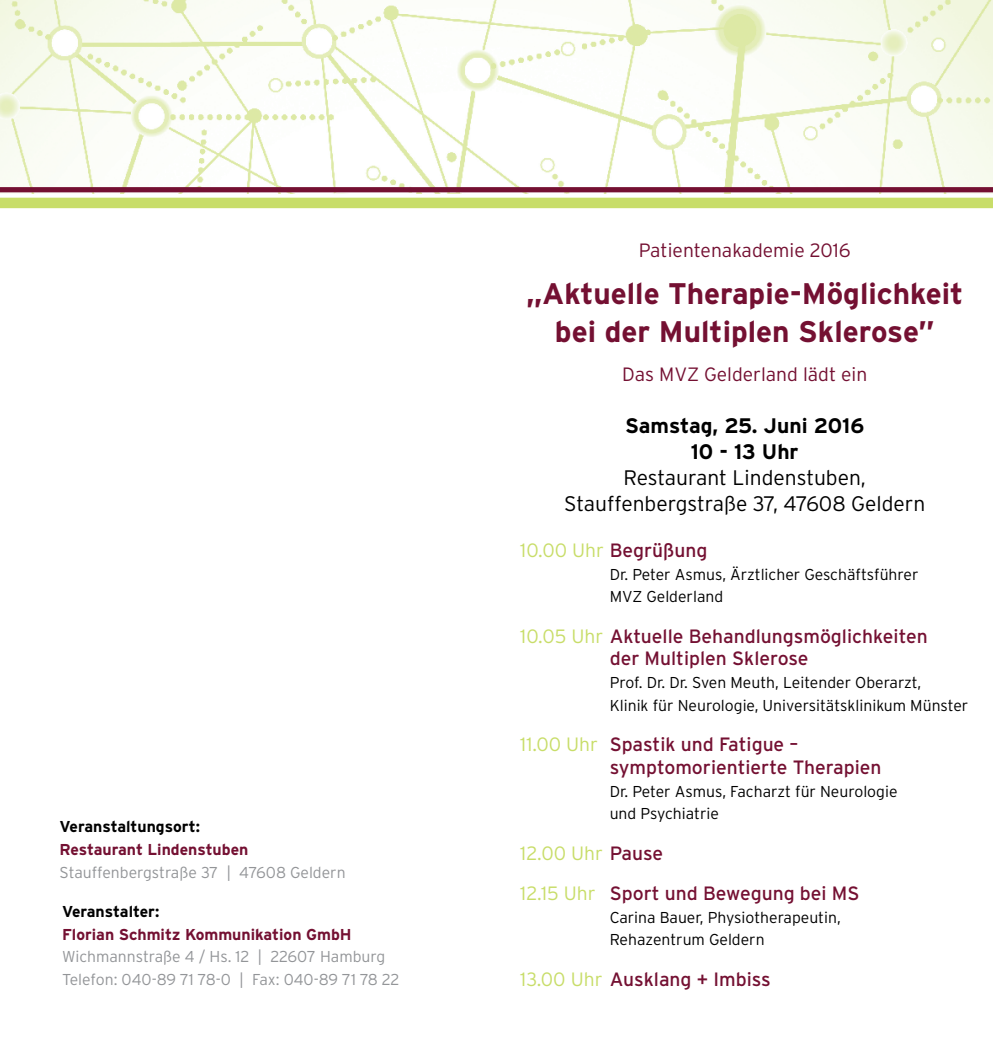
<style>
.page{position:relative;width:993px;height:1042px;background:#fff}
.page>*{position:absolute;margin:0;border:0;box-sizing:border-box;transform-origin:0 0}
.t1{font:700 29.75px/37.8px "Interstate";color:#741032;text-align:center}
.t2{font:300 21px/26.2px "Interstate";color:#000;text-align:center}
.t3{font:700 21px/26.2px "Interstate";color:#000;text-align:center}
.t4{font:19.25px/22.8px "Interstate";color:#741032}
.t5{font:300 19.25px "Interstate";color:#741032}
.t6{font:300 15.75px/22.8px "Interstate";color:#000}
.t7{font:300 15.75px/22.8px "Interstate";color:#939598}
.t8{font:700 15.75px "Interstate";color:#741032}
.t9{font:700 15.75px "Interstate";color:#000}
.s1{font-weight:300;color:#c8dd69}
</style>
<div class="page">
<img style="left:0;top:0;width:992px;height:193px">
<div style="left:0;top:187px;width:992px;height:5px;background:#741032"></div>
<div style="left:0;top:198px;width:992px;height:10px;background:#c8dd69"></div>
<p class="t9" style="left:60px;top:818px;width:142px">Veranstaltungsort:</p>
<p class="t8" style="left:60px;top:840px;width:190px">Restaurant Lindenstuben</p>
<p class="t7" style="left:60px;top:860px;width:287px">Stauffenbergstraße 37 | 47608 Geldern</p>
<p class="t9" style="left:62px;top:902px;width:99px">Veranstalter:</p>
<p class="t8" style="left:62px;top:925px;width:291px">Florian Schmitz Kommunikation GmbH</p>
<p class="t7" style="left:62px;top:945px;width:339px">Wichmannstraße 4 / Hs. 12 | 22607 Hamburg<br>Telefon: 040-89 71 78-0 | Fax: 040-89 71 78 22</p>
<p class="t5" style="left:638px;top:239px;width:213px">Patientenakademie 2016</p>
<h1 class="t1" style="left:526px;top:275px;width:439px">„Aktuelle Therapie-Möglichkeit bei der Multiplen Sklerose”</h1>
<p class="t5" style="left:622px;top:363px;width:246px">Das MVZ Gelderland lädt ein</p>
<h2 class="t3" style="left:625px;top:412px;width:240px">Samstag, 25. Juni 2016<br>10 - 13 Uhr</h2>
<h2 class="t2" style="left:564px;top:464px;width:362px">Restaurant Lindenstuben,<br>Stauffenbergstraße 37, 47608 Geldern</h2>
<p class="t4" style="left:520px;top:538px;width:188px"><span class="s1">10.00 Uhr</span> Begrüßung</p>
<p class="t6" style="left:609px;top:562px;width:310px">Dr. Peter Asmus, Ärztlicher Geschäftsführer<br>MVZ Gelderland</p>
<p class="t4" style="left:609px;top:624px;width:319px;text-indent:-89px"><span class="s1">10.05 Uhr</span> Aktuelle Behandlungsmöglichkeiten der Multiplen Sklerose</p>
<p class="t6" style="left:609px;top:671px;width:360px">Prof. Dr. Dr. Sven Meuth, Leitender Oberarzt,<br>Klinik für Neurologie, Universitätsklinikum Münster</p>
<p class="t4" style="left:609px;top:733px;width:273px;text-indent:-89px"><span class="s1">11.00 Uhr</span> Spastik und Fatigue – symptomorientierte Therapien</p>
<p class="t6" style="left:609px;top:779px;width:289px">Dr. Peter Asmus, Facharzt für Neurologie und Psychiatrie</p>
<p class="t4" style="left:520px;top:832px;width:340px;line-height:40.2px"><span class="s1">12.00 Uhr</span> Pause<br><span class="s1">12.15 Uhr</span> Sport und Bewegung bei MS</p>
<p class="t6" style="left:609px;top:905px;width:232px">Carina Bauer, Physiotherapeutin,<br>Rehazentrum Geldern</p>
<p class="t4" style="left:520px;top:967px;width:252px"><span class="s1">13.00 Uhr</span> Ausklang + Imbiss</p>
</div>
